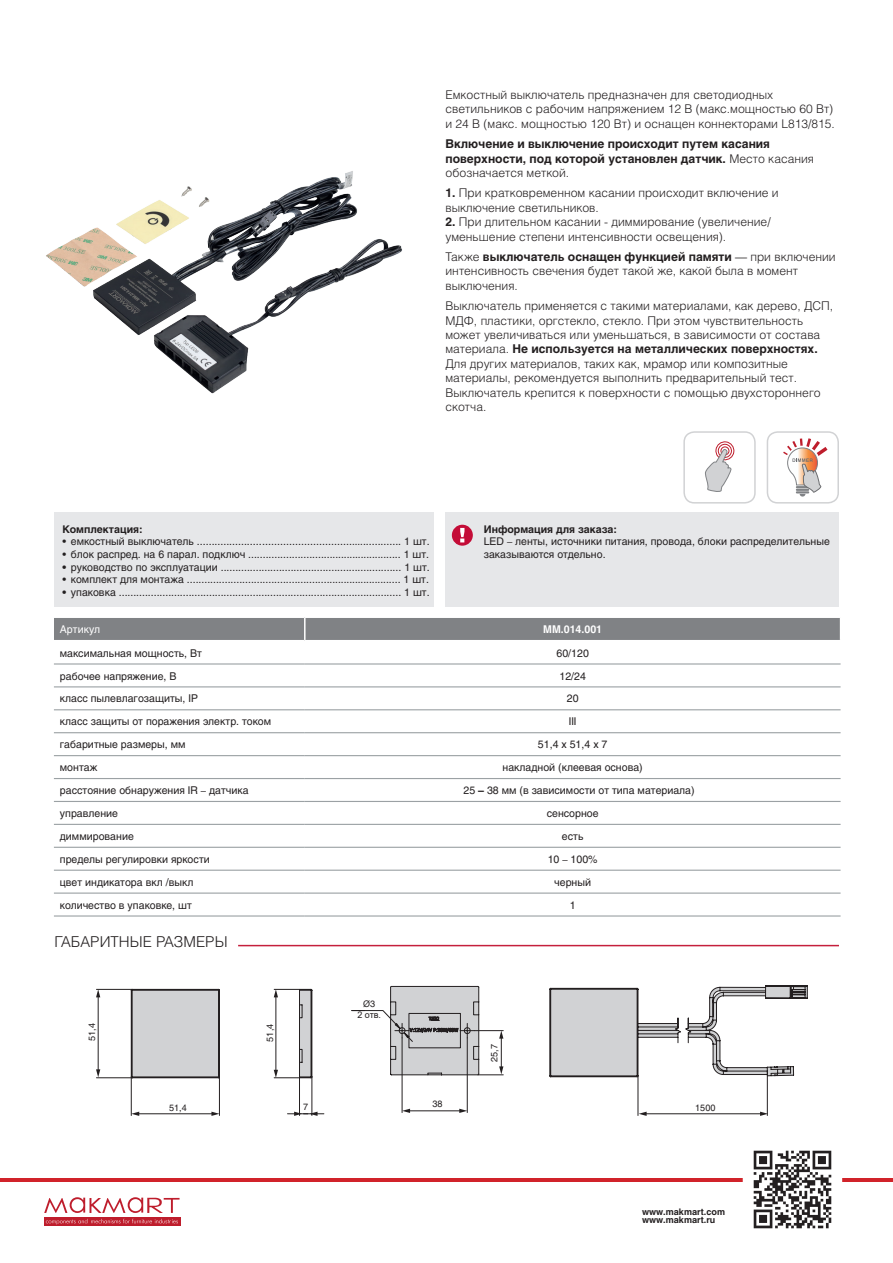
<style>
.page{position:relative;width:893px;height:1263px;background:#fff}
.page>*{position:absolute;margin:0;border:0;box-sizing:border-box;transform-origin:0 0}
.t1{font:300 15px "Helios";color:#231f20}
.t2{font:300 12px/14.4px "Helios";color:#231f20}
.t3{font:700 12px/14.4px "Helios";color:#231f20}
.артикулы{font:10.65px "Helios";color:#231f20}
.артикулы-2{font:700 10.65px "Helios";color:#fff}
.артикулы-3{font:10.65px "Helios";color:#fff}
.t4{font:10.5px/12.6px "Helios";color:#231f20}
.t5{font:700 10.5px "Helios";color:#231f20}
.схемы{font:9.15px "Helios";color:#231f20}
.схемы-2{font:9.15px "Arial";color:#231f20}
.t6{font:700 9px/8.6px "Helios";color:#231f20}
.s1{font-weight:300}
.s2{font-weight:700}
.s3{font-size:10.65px}
.s4{font-family:"Helios"}
</style>
<div class="page">
<hr style="left:0;top:1178px;width:893px;height:3px;background:#d1232a">
<img style="left:746px;top:1150px;width:93px;height:79px">
<div style="left:44px;top:1217px;width:136px;height:9px;background:#be1d2c"></div>
<svg style="left:46px;top:1219px;width:132px;height:5px"></svg>
<svg style="left:44px;top:1197px;width:136px;height:16px"></svg>
<div style="left:54px;top:512px;width:380px;height:94px;background:#e6e7e9"></div>
<div style="left:445px;top:512px;width:394px;height:94px;background:#e6e7e9"></div>
<div style="left:453px;top:525px;width:19px;height:20px;background:#c40c37;border-radius:50%"></div>
<div style="left:452px;top:525px;width:21px;height:21px;border:2px solid #c40c37;border-radius:50%"></div>
<svg style="left:460px;top:528px;width:4px;height:14px"></svg>
<img style="left:46px;top:171px;width:356px;height:223px">
<hr style="left:238px;top:945px;width:601px;height:1px;background:#c51f3c">
<div style="left:54px;top:617px;width:251px;height:23px;background:#808285"></div>
<div style="left:305px;top:617px;width:536px;height:23px;background:#808285"></div>
<hr style="left:54px;top:663px;width:251px;height:1px;background:#9ba1a4">
<hr style="left:305px;top:663px;width:536px;height:1px;background:#9ba1a4">
<hr style="left:54px;top:686px;width:251px;height:1px;background:#9ba1a4">
<hr style="left:305px;top:686px;width:536px;height:1px;background:#9ba1a4">
<hr style="left:54px;top:709px;width:251px;height:1px;background:#9ba1a4">
<hr style="left:305px;top:709px;width:536px;height:1px;background:#9ba1a4">
<hr style="left:54px;top:732px;width:251px;height:1px;background:#9ba1a4">
<hr style="left:305px;top:732px;width:536px;height:1px;background:#9ba1a4">
<hr style="left:54px;top:755px;width:251px;height:1px;background:#9ba1a4">
<hr style="left:305px;top:755px;width:536px;height:1px;background:#9ba1a4">
<hr style="left:54px;top:778px;width:251px;height:1px;background:#9ba1a4">
<hr style="left:305px;top:778px;width:536px;height:1px;background:#9ba1a4">
<hr style="left:54px;top:801px;width:251px;height:1px;background:#9ba1a4">
<hr style="left:305px;top:801px;width:536px;height:1px;background:#9ba1a4">
<hr style="left:54px;top:824px;width:251px;height:1px;background:#9ba1a4">
<hr style="left:305px;top:824px;width:536px;height:1px;background:#9ba1a4">
<hr style="left:54px;top:847px;width:251px;height:1px;background:#9ba1a4">
<hr style="left:305px;top:847px;width:536px;height:1px;background:#9ba1a4">
<hr style="left:54px;top:870px;width:251px;height:1px;background:#9ba1a4">
<hr style="left:305px;top:870px;width:536px;height:1px;background:#9ba1a4">
<hr style="left:54px;top:892px;width:251px;height:2px;background:#9ba1a4">
<hr style="left:305px;top:892px;width:536px;height:2px;background:#9ba1a4">
<hr style="left:54px;top:915px;width:251px;height:1px;background:#9ba1a4">
<hr style="left:305px;top:915px;width:536px;height:1px;background:#9ba1a4">
<hr style="left:54px;top:617px;width:251px;height:1px;background:#fff">
<hr style="left:305px;top:617px;width:536px;height:1px;background:#fff">
<hr style="left:304px;top:618px;width:2px;height:22px;background:#fff">
<svg style="left:840px;top:618px;width:1px;height:22px"></svg>
<svg style="left:705px;top:441px;width:30px;height:51px"></svg>
<div style="left:683px;top:431px;width:73px;height:73px;border:2px solid #d1d2d4;border-radius:10px"></div>
<svg style="left:783px;top:438px;width:44px;height:59px"></svg>
<div style="left:767px;top:431px;width:72px;height:73px;border:2px solid #d1d2d4;border-radius:10px"></div>
<svg style="left:131px;top:985px;width:677px;height:93px"></svg>
<hr style="left:645px;top:1113px;width:116px;height:1px;background:#231f20">
<svg style="left:639px;top:1112px;width:8px;height:4px"></svg>
<svg style="left:760px;top:1112px;width:8px;height:4px"></svg>
<hr style="left:767px;top:1071px;width:1px;height:44px;background:#231f20">
<hr style="left:638px;top:1076px;width:1px;height:39px;background:#231f20">
<hr style="left:98px;top:996px;width:1px;height:75px;background:#231f20">
<svg style="left:96px;top:1069px;width:4px;height:8px"></svg>
<svg style="left:96px;top:990px;width:4px;height:7px"></svg>
<hr style="left:96px;top:1077px;width:36px;height:1px;background:#231f20">
<hr style="left:96px;top:989px;width:36px;height:1px;background:#231f20">
<hr style="left:138px;top:1113px;width:75px;height:1px;background:#231f20">
<svg style="left:131px;top:1112px;width:8px;height:4px"></svg>
<svg style="left:211px;top:1112px;width:8px;height:4px"></svg>
<hr style="left:131px;top:1077px;width:1px;height:38px;background:#231f20">
<hr style="left:219px;top:1077px;width:1px;height:38px;background:#231f20">
<svg style="left:274px;top:986px;width:229px;height:130px"></svg>
<p class="t2" style="left:445px;top:87px;width:391px">Емкостный выключатель предназначен для светодиодных светильников с рабочим напряжением 12 В (макс.мощностью 60 Вт) и 24 В (макс. мощностью 120 Вт) и оснащен коннекторами L813/815.</p>
<p class="t3" style="left:445px;top:137px;width:370px">Включение и выключение происходит путем касания поверхности, под которой установлен датчик. <span class="s1">Место касания обозначается меткой.</span></p>
<p class="t2" style="left:445px;top:186px;width:335px"><span class="s2">1.</span> При кратковременном касании происходит включение и выключение светильников.</p>
<p class="t2" style="left:445px;top:215px;width:327px"><span class="s2">2.</span> При длительном касании - диммирование (увеличение/ уменьшение степени интенсивности освещения).</p>
<p class="t2" style="left:445px;top:249px;width:392px">Также <span class="s2">выключатель оснащен функцией памяти</span> — при включении интенсивность свечения будет такой же, какой была в момент выключения.</p>
<p class="t2" style="left:445px;top:299px;width:389px">Выключатель применяется с такими материалами, как дерево, ДСП, МДФ, пластики, оргстекло, стекло. При этом чувствительность может увеличиваться или уменьшаться, в зависимости от состава материала. <span class="s2">Не используется на металлических поверхностях.<br></span>Для других материалов, таких как, мрамор или композитные материалы, рекомендуется выполнить предварительный тест.</p>
<p class="t2" style="left:445px;top:385px;width:377px">Выключатель крепится к поверхности с помощью двухстороннего скотча.</p>
<p class="t5" style="left:62px;top:523px;width:82px">Комплектация:</p>
<p class="t4" style="left:62px;top:535px;width:369px">• <span class="s3">емкостный выключатель</span> ..................................................................... 1 шт.</p>
<p class="t4" style="left:62px;top:548px;width:368px">• <span class="s3">блок распред. на 6 парал. подключ</span> ..................................................... 1 шт.</p>
<p class="t4" style="left:62px;top:560px;width:369px"><span class="s2">•</span> <span class="s3">руководство по эксплуатации</span> .............................................................. 1 шт.</p>
<p class="t4" style="left:62px;top:573px;width:368px">• комплект для монтажа .......................................................................... 1 шт.</p>
<p class="t4" style="left:62px;top:586px;width:369px"><span class="s2">•</span> <span class="s3">упаковка</span> ................................................................................................. 1 шт.</p>
<p class="t5" style="left:484px;top:523px;width:135px">Информация для заказа:</p>
<p class="t4" style="left:484px;top:535px;width:348px">LED <span class="s1">–</span> ленты, источники питания, провода, блоки распределительные заказываются отдельно.</p>
<p class="артикулы-3" style="left:60px;top:623px;width:42px">Артикул</p>
<p class="артикулы-2" style="left:543px;top:623px;width:60px">MM.014.001</p>
<p class="артикулы" style="left:60px;top:646px;width:144px">максимальная мощность, Вт</p>
<p class="артикулы" style="left:556px;top:646px;width:34px">60/120</p>
<p class="артикулы" style="left:60px;top:669px;width:118px">рабочее напряжение, В</p>
<p class="артикулы" style="left:559px;top:669px;width:28px">12/24</p>
<p class="артикулы" style="left:60px;top:692px;width:140px">класс пылевлагозащиты, IP</p>
<p class="артикулы" style="left:567px;top:692px;width:13px">20</p>
<p class="артикулы" style="left:60px;top:715px;width:213px">класс защиты от поражения электр. током</p>
<p class="артикулы" style="left:569px;top:715px;width:9px">ІІІ</p>
<p class="артикулы" style="left:60px;top:738px;width:127px">габаритные размеры, мм</p>
<p class="артикулы" style="left:538px;top:738px;width:71px">51,4 х 51,4 х 7</p>
<p class="артикулы" style="left:60px;top:761px;width:39px">монтаж</p>
<p class="артикулы" style="left:503px;top:761px;width:142px">накладной (клеевая основа)</p>
<p class="артикулы" style="left:60px;top:784px;width:190px">расстояние обнаружения IR <span class="s1">–</span> датчика</p>
<p class="артикулы" style="left:463px;top:784px;width:233px">25 <span class="s2">–</span> 38 мм (в зависимости от типа материала)</p>
<p class="артикулы" style="left:60px;top:807px;width:60px">управление</p>
<p class="артикулы" style="left:547px;top:807px;width:53px">сенсорное</p>
<p class="артикулы" style="left:60px;top:830px;width:75px">диммирование</p>
<p class="артикулы" style="left:562px;top:830px;width:23px">есть</p>
<p class="артикулы" style="left:60px;top:853px;width:151px">пределы регулировки яркости</p>
<p class="артикулы" style="left:548px;top:853px;width:52px">10 <span class="s1">–</span> 100%</p>
<p class="артикулы" style="left:60px;top:876px;width:135px">цвет индикатора вкл /выкл</p>
<p class="артикулы" style="left:554px;top:876px;width:38px">черный</p>
<p class="артикулы" style="left:60px;top:898px;width:133px">количество в упаковке, шт</p>
<p class="артикулы" style="left:570px;top:898px;width:7px">1</p>
<p class="t1" style="left:54px;top:933px;width:175px">ГАБАРИТНЫЕ РАЗМЕРЫ</p>
<p class="схемы" style="left:87px;top:1041px;width:19px;rotate:-90deg">51,4</p>
<p class="схемы" style="left:264px;top:1041px;width:19px;rotate:-90deg">51,4</p>
<p class="схемы" style="left:169px;top:1102px;width:19px">51,4</p>
<p class="схемы-2" style="left:363px;top:997px;width:14px">Ø<span class="s4">3</span></p>
<p class="схемы-2" style="left:357px;top:1009px;width:25px">2 отв.</p>
<p class="схемы" style="left:303px;top:1101px;width:7px">7</p>
<p class="схемы" style="left:432px;top:1099px;width:12px">38</p>
<p class="схемы" style="left:489px;top:1062px;width:19px;rotate:-90deg">25,7</p>
<p class="схемы" style="left:695px;top:1102px;width:22px">1500</p>
<p class="t6" style="left:642px;top:1207px;width:84px">www.makmart.com www.makmart.ru</p>
</div>
